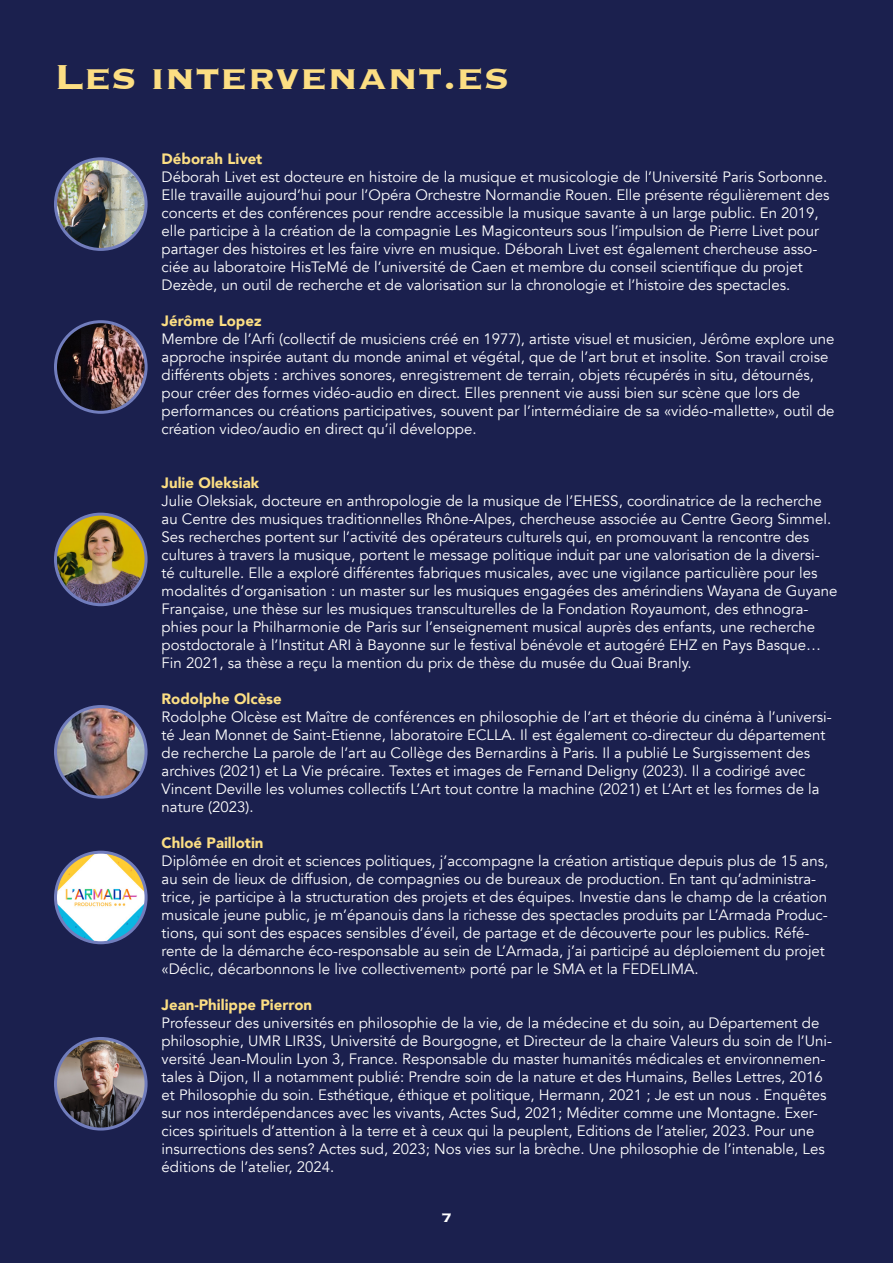
<style>
.page{position:relative;width:893px;height:1263px;background:#1b204e}
.page>*{position:absolute;margin:0;border:0;box-sizing:border-box;transform-origin:0 0}
.t1{font:700 45px "Copperplate";color:#fcde83}
.t2{font:700 16.5px "Copperplate";color:#fff}
.t3{font:15px/18px "Avenir";color:#fff}
.t4{font:900 15px "Avenir";color:#fcde83}
</style>
<div class="page">
<img style="left:56px;top:322px;width:90px;height:90px;border-radius:45px">
<div style="left:54px;top:320px;width:94px;height:94px;border:3px solid #717dbd;border-radius:50%"></div>
<img style="left:56px;top:514px;width:90px;height:91px;border-radius:45px">
<div style="left:54px;top:513px;width:94px;height:93px;border:3px solid #717dbd;border-radius:50%"></div>
<img style="left:56px;top:706px;width:90px;height:91px;border-radius:45px">
<div style="left:54px;top:705px;width:94px;height:94px;border:3px solid #717dbd;border-radius:50%"></div>
<img style="left:56px;top:852px;width:90px;height:91px;border-radius:45px">
<div style="left:54px;top:851px;width:94px;height:93px;border:3px solid #717dbd;border-radius:50%"></div>
<img style="left:56px;top:1038px;width:90px;height:91px;border-radius:45px">
<div style="left:54px;top:1037px;width:94px;height:93px;border:3px solid #717dbd;border-radius:50%"></div>
<img style="left:56px;top:159px;width:90px;height:90px;border-radius:45px">
<div style="left:54px;top:157px;width:94px;height:94px;border:3px solid #717dbd;border-radius:50%"></div>
<p class="t1" style="left:54px;top:47px;width:457px">Les intervenant.es</p>
<p class="t4" style="left:162px;top:146px;width:102px">Déborah Livet</p>
<p class="t3" style="left:162px;top:168px;width:669px">Déborah Livet est docteure en histoire de la musique et musicologie de l’Université Paris Sorbonne.<br>Elle travaille aujourd’hui pour l’Opéra Orchestre Normandie Rouen. Elle présente régulièrement des concerts et des conférences pour rendre accessible la musique savante à un large public. En 2019, elle participe à la création de la compagnie Les Magiconteurs sous l’impulsion de Pierre Livet pour partager des histoires et les faire vivre en musique. Déborah Livet est également chercheuse asso&shy;ciée au laboratoire HisTeMé de l’université de Caen et membre du conseil scientifique du projet Dezède, un outil de recherche et de valorisation sur la chronologie et l’histoire des spectacles.</p>
<p class="t4" style="left:162px;top:308px;width:101px">Jérôme Lopez</p>
<p class="t3" style="left:162px;top:330px;width:674px">Membre de l’Arfi (collectif de musiciens créé en 1977), artiste visuel et musicien, Jérôme explore une approche inspirée autant du monde animal et végétal, que de l’art brut et insolite. Son travail croise différents objets : archives sonores, enregistrement de terrain, objets récupérés in situ, détournés, pour créer des formes vidéo-audio en direct. Elles prennent vie aussi bien sur scène que lors de performances ou créations participatives, souvent par l’intermédiaire de sa «vidéo-mallette», outil de création video/audio en direct qu’il développe.</p>
<p class="t4" style="left:162px;top:470px;width:99px">Julie Oleksiak</p>
<p class="t3" style="left:162px;top:492px;width:677px">Julie Oleksiak, docteure en anthropologie de la musique de l’EHESS, coordinatrice de la recherche au Centre des musiques traditionnelles Rhône-Alpes, chercheuse associée au Centre Georg Simmel.<br>Ses recherches portent sur l’activité des opérateurs culturels qui, en promouvant la rencontre des cultures à travers la musique, portent le message politique induit par une valorisation de la diversi-<br>té culturelle. Elle a exploré différentes fabriques musicales, avec une vigilance particulière pour les modalités d’organisation : un master sur les musiques engagées des amérindiens Wayana de Guyane Française, une thèse sur les musiques transculturelles de la Fondation Royaumont, des ethnogra&shy;phies pour la Philharmonie de Paris sur l’enseignement musical auprès des enfants, une recherche postdoctorale à l’Institut ARI à Bayonne sur le festival bénévole et autogéré EHZ en Pays Basque… Fin 2021, sa thèse a reçu la mention du prix de thèse du musée du Quai Branly.</p>
<p class="t4" style="left:162px;top:686px;width:122px">Rodolphe Olcèse</p>
<p class="t3" style="left:162px;top:708px;width:672px">Rodolphe Olcèse est Maître de conférences en philosophie de l’art et théorie du cinéma à l’universi&shy;té Jean Monnet de Saint-Etienne, laboratoire ECLLA. Il est également co-directeur du département de recherche La parole de l’art au Collège des Bernardins à Paris. Il a publié Le Surgissement des archives (2021) et La Vie précaire. Textes et images de Fernand Deligny (2023). Il a codirigé avec Vincent Deville les volumes collectifs L’Art tout contre la machine (2021) et L’Art et les formes de la nature (2023).</p>
<p class="t4" style="left:162px;top:830px;width:103px">Chloé Paillotin</p>
<p class="t3" style="left:162px;top:852px;width:668px">Diplômée en droit et sciences politiques, j’accompagne la création artistique depuis plus de 15 ans, au sein de lieux de diffusion, de compagnies ou de bureaux de production. En tant qu’administra&shy;trice, je participe à la structuration des projets et des équipes. Investie dans le champ de la création musicale jeune public, je m’épanouis dans la richesse des spectacles produits par L’Armada Produc&shy;tions, qui sont des espaces sensibles d’éveil, de partage et de découverte pour les publics. Réfé&shy;rente de la démarche éco-responsable au sein de L’Armada, j’ai participé au déploiement du projet «Déclic, décarbonnons le live collectivement» porté par le SMA et la FEDELIMA.</p>
<p class="t4" style="left:162px;top:992px;width:152px">Jean-Philippe Pierron</p>
<p class="t3" style="left:162px;top:1014px;width:672px">Professeur des universités en philosophie de la vie, de la médecine et du soin, au Département de philosophie, UMR LIR3S, Université de Bourgogne, et Directeur de la chaire Valeurs du soin de l’Uni&shy;versité Jean-Moulin Lyon 3, France. Responsable du master humanités médicales et environnemen&shy;tales à Dijon, Il a notamment publié: Prendre soin de la nature et des Humains, Belles Lettres, 2016 et Philosophie du soin. Esthétique, éthique et politique, Hermann, 2021 ; Je est un nous . Enquêtes sur nos interdépendances avec les vivants, Actes Sud, 2021; Méditer comme une Montagne. Exer&shy;cices spirituels d’attention à la terre et à ceux qui la peuplent, Editions de l’atelier, 2023. Pour une insurrections des sens? Actes sud, 2023; Nos vies sur la brèche. Une philosophie de l’intenable, Les éditions de l’atelier, 2024.</p>
<p class="t2" style="left:441px;top:1206px;width:12px">7</p>
</div>
